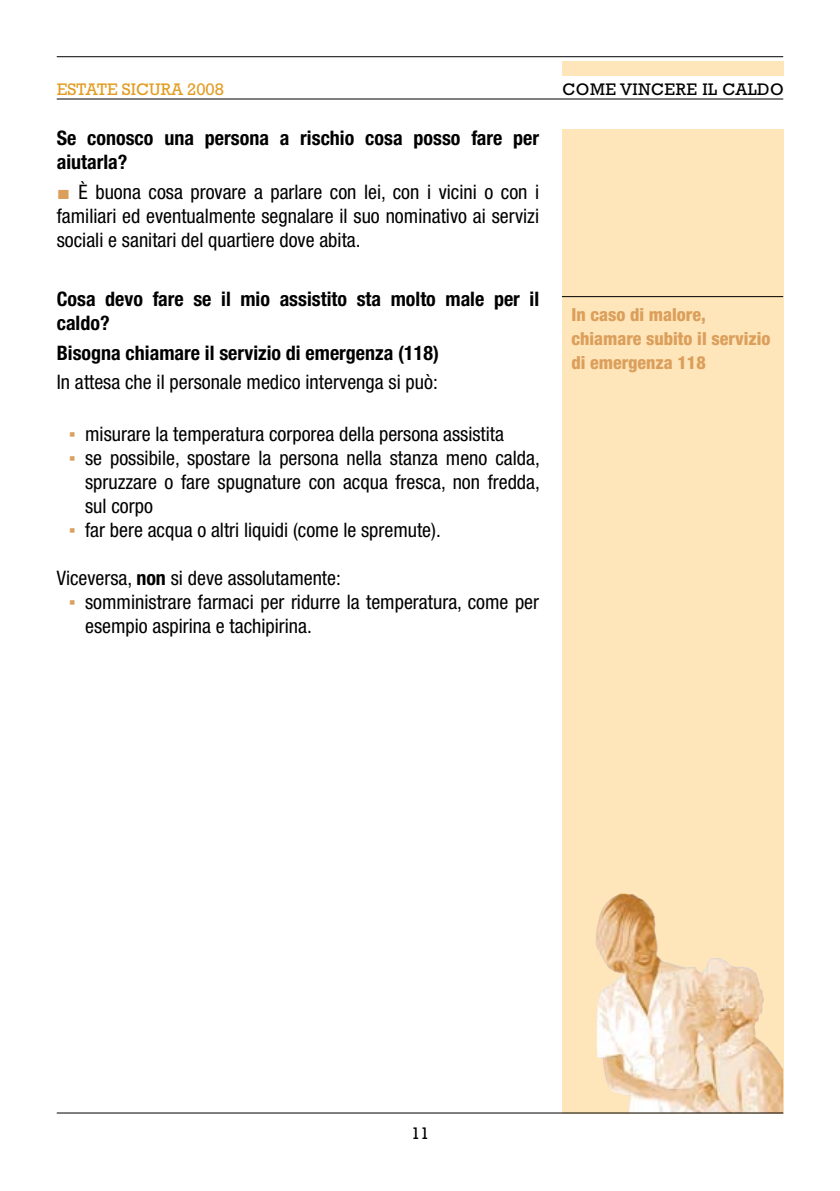
<style>
.page{position:relative;width:840px;height:1191px;background:#fff}
.page>*{position:absolute;margin:0;border:0;box-sizing:border-box;transform-origin:0 0}
.t1{font:condensed 20px/24px "Helvetica Neue";color:#000;text-align:justify}
.t2{font:700 condensed 20px/24px "Helvetica Neue";color:#000}
.t3{font:800 condensed 18px/24px "Helvetica Neue";color:#db9f5b}
.t4{font:17px "Rockwell";letter-spacing:.03em;color:#000}
.t5{font:17px "Rockwell";color:#e39d24}
.s1{font-family:"Times New Roman";font-stretch:normal;color:#db9f5b}
.s2{font-weight:700}
</style>
<div class="page">
<div style="left:561px;top:129px;width:221px;height:984px;background:#fee5ba"></div>
<img style="left:596px;top:893px;width:186px;height:219px">
<hr style="left:57px;top:56px;width:725px;height:1px;background:#000">
<hr style="left:57px;top:99px;width:725px;height:1px;background:#000">
<div style="left:561px;top:62px;width:221px;height:14px;background:#fee5ba"></div>
<hr style="left:57px;top:1112px;width:725px;height:1px;background:#000">
<hr style="left:561px;top:296px;width:221px;height:1px;background:#000">
<p class="t5" style="left:57px;top:79px;width:169px">ESTATE SICURA 2008</p>
<p class="t4" style="left:562px;top:79px;width:223px">COME VINCERE IL CALDO</p>
<p class="t2" style="left:57px;top:125px;width:483px">Se conosco una persona a rischio cosa posso fare per aiutarla?</p>
<p class="t1" style="left:57px;top:179px;width:483px"><span class="s1">■</span> È buona cosa provare a parlare con lei, con i vicini o con i familiari ed eventualmente segnalare il suo nominativo ai servizi sociali e sanitari del quartiere dove abita.</p>
<p class="t2" style="left:57px;top:286px;width:483px">Cosa devo fare se il mio assistito sta molto male per il caldo?</p>
<p class="t2" style="left:57px;top:340px;width:383px">Bisogna chiamare il servizio di emergenza (118)</p>
<p class="t1" style="left:57px;top:370px;width:382px">In attesa che il personale medico intervenga si può:</p>
<p class="t1" style="left:69px;top:421px;width:436px"><span class="s1">▪</span> misurare la temperatura corporea della persona assistita</p>
<p class="t1" style="left:85px;top:445px;width:456px;text-indent:-16px"><span class="s1">▪</span> se possibile, spostare la persona nella stanza meno calda, spruzzare o fare spugnature con acqua fresca, non fredda, sul corpo</p>
<p class="t1" style="left:69px;top:517px;width:373px"><span class="s1">▪</span> far bere acqua o altri liquidi (come le spremute).</p>
<p class="t1" style="left:57px;top:565px;width:285px">Viceversa, <span class="s2">non</span> si deve assolutamente:</p>
<p class="t1" style="left:85px;top:589px;width:455px;text-indent:-16px"><span class="s1">▪</span> somministrare farmaci per ridurre la temperatura, come per esempio aspirina e tachipirina.</p>
<p class="t3" style="left:571px;top:302px;width:200px">In caso di malore, chiamare subito il servizio di emergenza 118</p>
<p class="t4" style="left:411px;top:1122px;width:20px">11</p>
</div>
